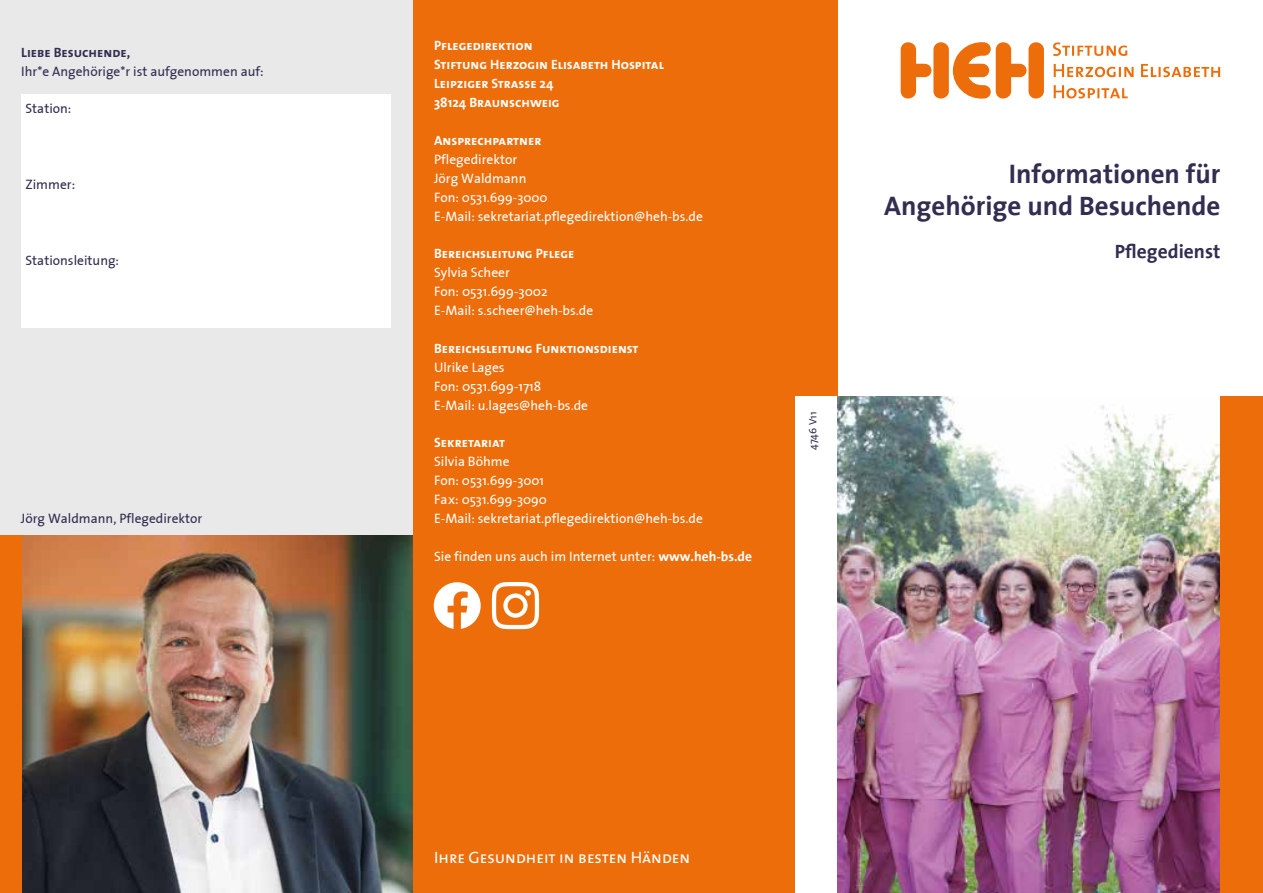
<style>
.page{position:relative;width:1263px;height:893px;background:#fff}
.page>*{position:absolute;margin:0;border:0;box-sizing:border-box;transform-origin:0 0}
.t1{font:700 27px/31.5px "The Sans";color:#312e51;text-align:right}
.t2{font:700 19.5px "The Sans";color:#312e51}
.t3{font:16.5px "The Sans Caps";color:#fff}
.t4{font:13.5px/18.9px "The Sans Plain";color:#fff}
.t5{font:13.5px/18.9px "The Sans Bold Caps";color:#fff}
.t6{font:13.5px "The Sans Plain";color:#312e51}
.t7{font:13.5px "The Sans Bold Caps";color:#312e51}
.t8{font:13.2px/18.9px "The Sans Plain";color:#fff}
.t9{font:10.5px "The Sans Plain";color:#312e51}
.s1{font-family:"The Sans";font-weight:700}
.s2{font-size:13.5px}
</style>
<div class="page">
<div style="left:412px;top:0;width:426px;height:893px;background:#ed6d0a"></div>
<div style="left:0;top:0;width:412px;height:893px;background:#e9e9e9"></div>
<div style="left:795px;top:397px;width:43px;height:496px;background:#fff"></div>
<img style="left:838px;top:397px;width:382px;height:496px">
<div style="left:1220px;top:397px;width:43px;height:496px;background:#ed6d0a"></div>
<div style="left:21px;top:94px;width:370px;height:234px;background:#fff"></div>
<img style="left:21px;top:536px;width:392px;height:357px">
<div style="left:0;top:536px;width:21px;height:357px;background:#ed6d0a"></div>
<svg style="left:434px;top:582px;width:47px;height:47px"></svg>
<svg style="left:492px;top:582px;width:47px;height:47px"></svg>
<svg style="left:901px;top:42px;width:143px;height:57px"></svg>
<svg style="left:1054px;top:85px;width:74px;height:13px"></svg>
<svg style="left:1054px;top:64px;width:166px;height:13px"></svg>
<svg style="left:1053px;top:42px;width:74px;height:14px"></svg>
<p class="t7" style="left:21px;top:41px;width:110px">Liebe Besuchende,</p>
<p class="t6" style="left:21px;top:60px;width:244px">Ihr*e Angehörige*r ist aufgenommen auf:</p>
<p class="t6" style="left:26px;top:98px;width:47px">Station:</p>
<p class="t6" style="left:26px;top:173px;width:51px">Zimmer:</p>
<p class="t6" style="left:26px;top:249px;width:95px">Stationsleitung:</p>
<p class="t6" style="left:21px;top:507px;width:183px">Jörg Waldmann, Pflegedirektor</p>
<p class="t5" style="left:434px;top:36px;width:231px">Pflegedirektion<br>Stiftung Herzogin Elisabeth Hospital<br>Leipziger Strasse <span class="s1">24<br>38124</span> Braunschweig</p>
<p class="t5" style="left:434px;top:131px;width:109px">Ansprechpartner</p>
<p class="t4" style="left:434px;top:149px;width:94px">Pflegedirektor<br>Jörg Waldmann</p>
<p class="t8" style="left:434px;top:187px;width:115px"><span class="s2">Fon:</span> 0531<span class="s2">.</span>699<span class="s2">-</span>3000</p>
<p class="t4" style="left:434px;top:206px;width:270px">E-Mail: sekretariat.pflegedirektion@heh-bs.de</p>
<p class="t5" style="left:434px;top:244px;width:142px">Bereichsleitung Pflege</p>
<p class="t4" style="left:434px;top:263px;width:161px">Sylvia Scheer<br>Fon: 0531.699-3002<br>E-Mail: s.scheer@heh-bs.de</p>
<p class="t5" style="left:434px;top:338px;width:206px">Bereichsleitung Funktionsdienst</p>
<p class="t4" style="left:434px;top:357px;width:155px">Ulrike Lages<br>Fon: 0531.699-1718<br>E-Mail: u.lages@heh-bs.de</p>
<p class="t5" style="left:434px;top:433px;width:72px">Sekretariat</p>
<p class="t4" style="left:434px;top:452px;width:77px">Silvia Böhme</p>
<p class="t8" style="left:434px;top:471px;width:114px"><span class="s2">Fon:</span> 0531<span class="s2">.</span>699<span class="s2">-</span>3001<br><span class="s2">Fax:</span> 0531<span class="s2">.</span>699<span class="s2">-</span>3090</p>
<p class="t4" style="left:434px;top:508px;width:270px">E-Mail: sekretariat.pflegedirektion@heh-bs.de</p>
<p class="t4" style="left:434px;top:546px;width:319px">Sie finden uns auch im Internet unter: <span class="s1">www.heh-bs.de</span></p>
<p class="t9" style="left:804px;top:450px;width:40px;rotate:-90deg">4746 V11</p>
<h1 class="t1" style="left:884px;top:157px;width:338px">Informationen für<br>Angehörige und Besuchende</h1>
<h2 class="t2" style="left:1115px;top:235px;width:107px">Pflegedienst</h2>
<p class="t3" style="left:434px;top:844px;width:258px">Ihre Gesundheit in besten Händen</p>
</div>
